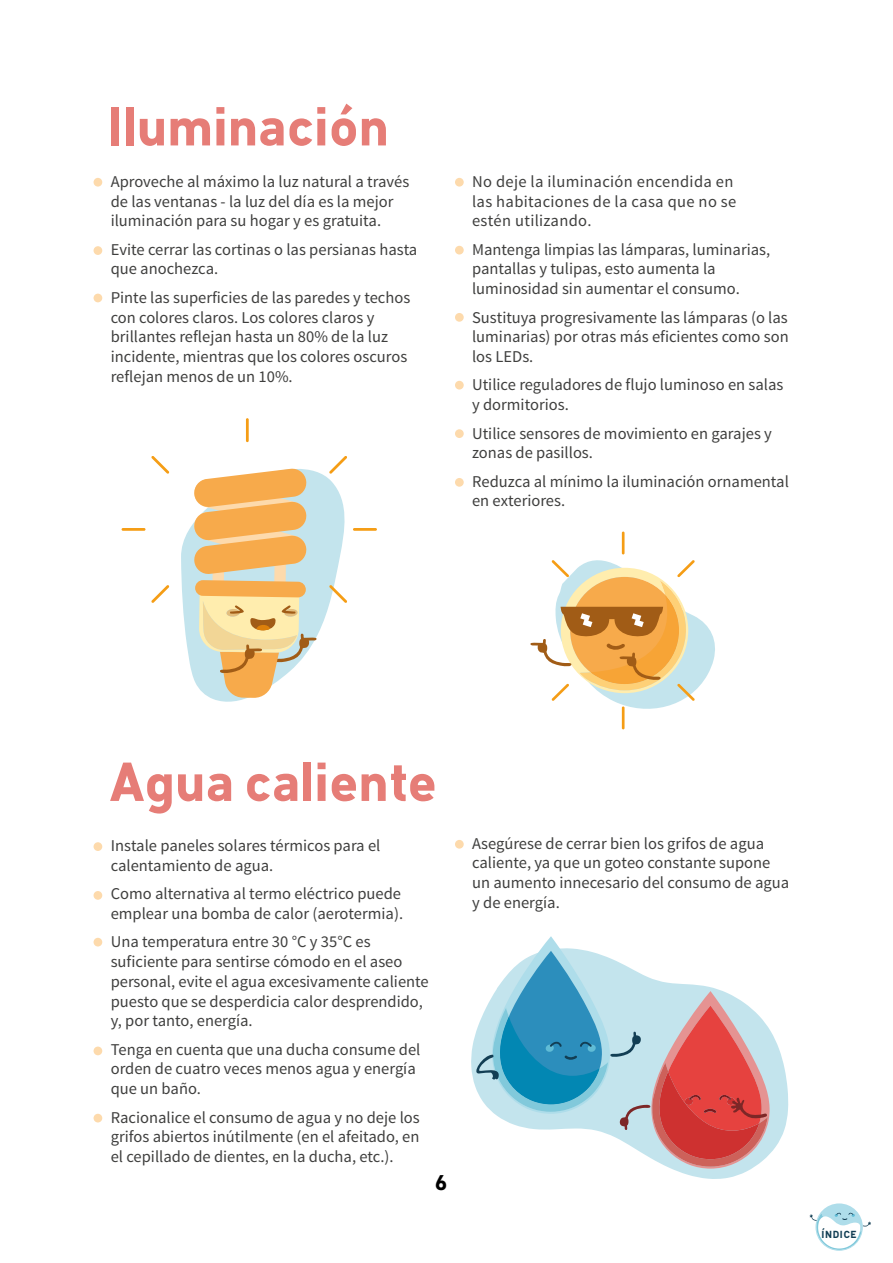
<style>
.page{position:relative;width:893px;height:1263px;background:#fff}
.page>*{position:absolute;margin:0;border:0;box-sizing:border-box;transform-origin:0 0}
.t1{font:700 54px "Klima";color:#e67d77}
.t2{font:700 21px "Klima";color:#000}
.t3{font:16.5px/19.8px "Source Sans Pro";color:#3f3f3e}
.t4{font:16.5px/19.8px "Source Sans Pro";letter-spacing:.02em;color:#3f3f3e}
.t5{font:700 10.2px "Klima";letter-spacing:.07em;color:#123e54}
</style>
<div class="page">
<svg style="left:670px;top:1030px;width:118px;height:149px;fill:#c3e4ed"></svg>
<svg style="left:809px;top:1203px;width:62px;height:48px"></svg>
<div style="left:94px;top:178px;width:8px;height:9px;background:#fddaac;border-radius:50%"></div>
<div style="left:455px;top:178px;width:9px;height:9px;background:#fddaac;border-radius:50%"></div>
<div style="left:94px;top:246px;width:8px;height:9px;background:#fddaac;border-radius:50%"></div>
<div style="left:455px;top:246px;width:9px;height:8px;background:#fddaac;border-radius:50%"></div>
<div style="left:94px;top:294px;width:8px;height:8px;background:#fddaac;border-radius:50%"></div>
<div style="left:455px;top:313px;width:9px;height:9px;background:#fddaac;border-radius:50%"></div>
<div style="left:455px;top:381px;width:9px;height:8px;background:#fddaac;border-radius:50%"></div>
<div style="left:455px;top:429px;width:9px;height:9px;background:#fddaac;border-radius:50%"></div>
<div style="left:455px;top:478px;width:9px;height:9px;background:#fddaac;border-radius:50%"></div>
<svg style="left:122px;top:528px;width:23px;height:3px"></svg>
<svg style="left:151px;top:585px;width:18px;height:18px"></svg>
<svg style="left:151px;top:456px;width:18px;height:18px"></svg>
<svg style="left:246px;top:418px;width:3px;height:24px"></svg>
<svg style="left:181px;top:456px;width:196px;height:246px"></svg>
<svg style="left:530px;top:531px;width:185px;height:198px"></svg>
<div style="left:94px;top:842px;width:8px;height:9px;background:#fddaac;border-radius:50%"></div>
<div style="left:455px;top:840px;width:9px;height:9px;background:#fddaac;border-radius:50%"></div>
<div style="left:94px;top:891px;width:8px;height:9px;background:#fddaac;border-radius:50%"></div>
<div style="left:94px;top:938px;width:8px;height:8px;background:#fddaac;border-radius:50%"></div>
<div style="left:94px;top:1046px;width:8px;height:9px;background:#fddaac;border-radius:50%"></div>
<div style="left:94px;top:1114px;width:8px;height:8px;background:#fddaac;border-radius:50%"></div>
<svg style="left:471px;top:936px;width:299px;height:232px"></svg>
<h1 class="t1" style="left:111px;top:77px;width:282px">Iluminación</h1>
<p class="t3" style="left:111px;top:172px;width:300px">Aproveche al máximo la luz natural a través de las ventanas - la luz del día es la mejor iluminación para su hogar y es gratuita.</p>
<p class="t3" style="left:111px;top:240px;width:308px">Evite cerrar las cortinas o las persianas hasta que anochezca.</p>
<p class="t3" style="left:111px;top:288px;width:301px">Pinte las superficies de las paredes y techos con colores claros. Los colores claros y brillantes reflejan hasta un 80% de la luz incidente, mientras que los colores oscuros reflejan menos de un 10%.</p>
<p class="t4" style="left:472px;top:172px;width:266px">No deje la iluminación encendida en las habitaciones de la casa que no se estén utilizando.</p>
<p class="t3" style="left:472px;top:240px;width:300px">Mantenga limpias las lámparas, luminarias, pantallas y tulipas, esto aumenta la luminosidad sin aumentar el consumo.</p>
<p class="t3" style="left:472px;top:307px;width:318px;text-align:justify">Sustituya progresivamente las lámparas (o las luminarias) por otras más eficientes como son los LEDs.</p>
<p class="t3" style="left:472px;top:375px;width:313px">Utilice reguladores de flujo luminoso en salas y dormitorios.</p>
<p class="t3" style="left:472px;top:423px;width:301px">Utilice sensores de movimiento en garajes y zonas de pasillos.</p>
<p class="t3" style="left:472px;top:472px;width:318px">Reduzca al mínimo la iluminación ornamental en exteriores.</p>
<h1 class="t1" style="left:111px;top:732px;width:330px">Agua caliente</h1>
<p class="t3" style="left:111px;top:836px;width:271px">Instale paneles solares térmicos para el calentamiento de agua.</p>
<p class="t3" style="left:111px;top:884px;width:294px">Como alternativa al termo eléctrico puede emplear una bomba de calor (aerotermia).</p>
<p class="t3" style="left:111px;top:932px;width:320px">Una temperatura entre 30 °C y 35°C es suficiente para sentirse cómodo en el aseo personal, evite el agua excesivamente caliente puesto que se desperdicia calor desprendido, y, por tanto, energía.</p>
<p class="t3" style="left:111px;top:1039px;width:311px">Tenga en cuenta que una ducha consume del orden de cuatro veces menos agua y energía que un baño.</p>
<p class="t3" style="left:111px;top:1107px;width:311px;text-align:justify">Racionalice el consumo de agua y no deje los grifos abiertos inútilmente (en el afeitado, en el cepillado de dientes, en la ducha, etc.).</p>
<p class="t2" style="left:436px;top:1163px;width:14px">6</p>
<p class="t3" style="left:472px;top:833px;width:319px">Asegúrese de cerrar bien los grifos de agua caliente, ya que un goteo constante supone un aumento innecesario del consumo de agua y de energía.</p>
<p class="t5" style="left:822px;top:1224px;width:37px">ÍNDICE</p>
</div>
